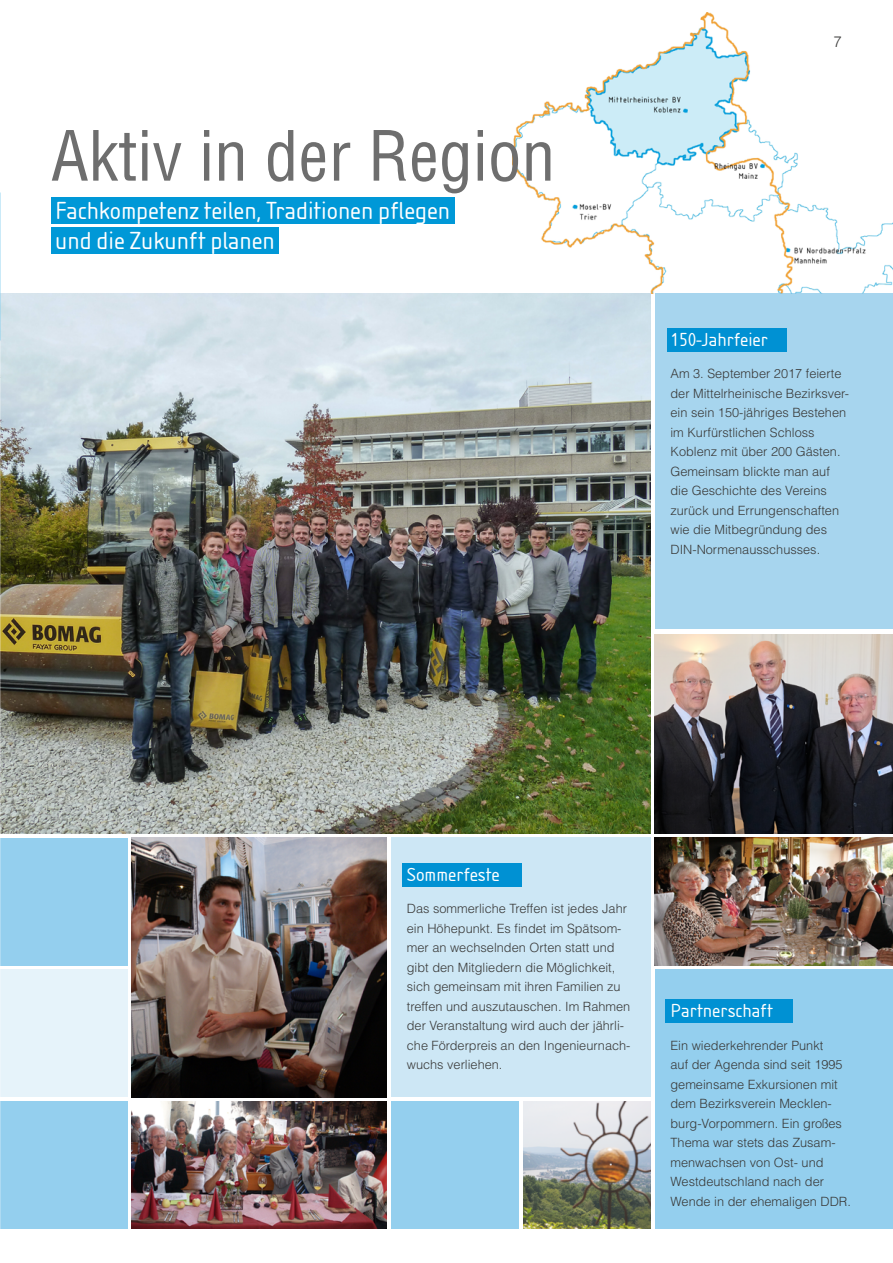
<style>
.page{position:relative;width:893px;height:1263px;background:#fff}
.page>*{position:absolute;margin:0;border:0;box-sizing:border-box;transform-origin:0 0}
.t1{font:condensed 67.5px "Helvetica LT Std";color:#6e6e6e}
.t2{font:25.5px/29.7px "Isonorm D";color:#fff}
.t3{font:19.5px "Isonorm D";color:#fff}
.t4{font:300 15px "Helvetica LT Std";color:#3a3a39}
.t5{font:300 12.75px/19.5px "Helvetica LT Std";color:#3a3a39}
</style>
<div class="page">
<img style="left:512px;top:13px;width:381px;height:280px">
<img style="left:1px;top:293px;width:650px;height:540px">
<img style="left:655px;top:838px;width:238px;height:127px">
<img style="left:132px;top:838px;width:255px;height:259px">
<img style="left:132px;top:1101px;width:255px;height:128px">
<div style="left:0;top:838px;width:128px;height:127px;background:#94cfee"></div>
<div style="left:0;top:1101px;width:128px;height:128px;background:#94cfee"></div>
<img style="left:523px;top:1101px;width:128px;height:128px">
<div style="left:655px;top:293px;width:238px;height:336px;background:#a7d5ee"></div>
<div style="left:391px;top:838px;width:260px;height:259px;background:#cde7f5"></div>
<img style="left:655px;top:634px;width:238px;height:199px">
<div style="left:0;top:969px;width:128px;height:128px;background:#e6f3fa"></div>
<div style="left:391px;top:1101px;width:128px;height:128px;background:#94cfee"></div>
<div style="left:655px;top:969px;width:238px;height:260px;background:#94cfee"></div>
<div style="left:668px;top:328px;width:119px;height:23px;background:#0091d3"></div>
<div style="left:403px;top:863px;width:119px;height:24px;background:#0091d3"></div>
<div style="left:665px;top:999px;width:128px;height:24px;background:#0091d3"></div>
<div style="left:51px;top:197px;width:403px;height:27px;background:#0098d7"></div>
<div style="left:51px;top:227px;width:228px;height:27px;background:#0098d7"></div>
<img style="left:0;top:340px;width:1px;height:746px">
<img style="left:0;top:192px;width:1px;height:106px">
<img style="left:0;top:298px;width:1px;height:42px">
<h1 class="t1" style="left:51px;top:114px;width:506px">Aktiv in der Region</h1>
<h2 class="t2" style="left:55px;top:196px;width:396px">Fachkompetenz teilen, Traditionen pflegen und die Zukunft planen</h2>
<p class="t4" style="left:834px;top:32px;width:10px">7</p>
<h3 class="t3" style="left:670px;top:329px;width:99px">150-Jahrfeier</h3>
<p class="t5" style="left:670px;top:364px;width:180px">Am 3. September 2017 feierte der Mittelrheinische Bezirksver&shy;ein sein 150-jähriges Bestehen im Kurfürstlichen Schloss<br>Koblenz mit über 200 Gästen.<br>Gemeinsam blickte man auf die Geschichte des Vereins zurück und Errungenschaften wie die Mitbegründung des<br>DIN-Normenausschusses.</p>
<h3 class="t3" style="left:407px;top:864px;width:95px">Sommerfeste</h3>
<p class="t5" style="left:407px;top:899px;width:225px">Das sommerliche Treffen ist jedes Jahr ein Höhepunkt. Es findet im Spätsom&shy;mer an wechselnden Orten statt und gibt den Mitgliedern die Möglichkeit, sich gemeinsam mit ihren Familien zu treffen und auszutauschen. Im Rahmen der Veranstaltung wird auch der jährli&shy;che Förderpreis an den Ingenieurnach&shy;wuchs verliehen.</p>
<h3 class="t3" style="left:670px;top:1000px;width:104px">Partnerschaft</h3>
<p class="t5" style="left:670px;top:1035px;width:182px">Ein wiederkehrender Punkt<br>auf der Agenda sind seit 1995 gemeinsame Exkursionen mit dem Bezirksverein Mecklen&shy;burg-Vorpommern. Ein großes<br>Thema war stets das Zusam&shy;menwachsen von Ost- und<br>Westdeutschland nach der<br>Wende in der ehemaligen DDR.</p>
</div>
